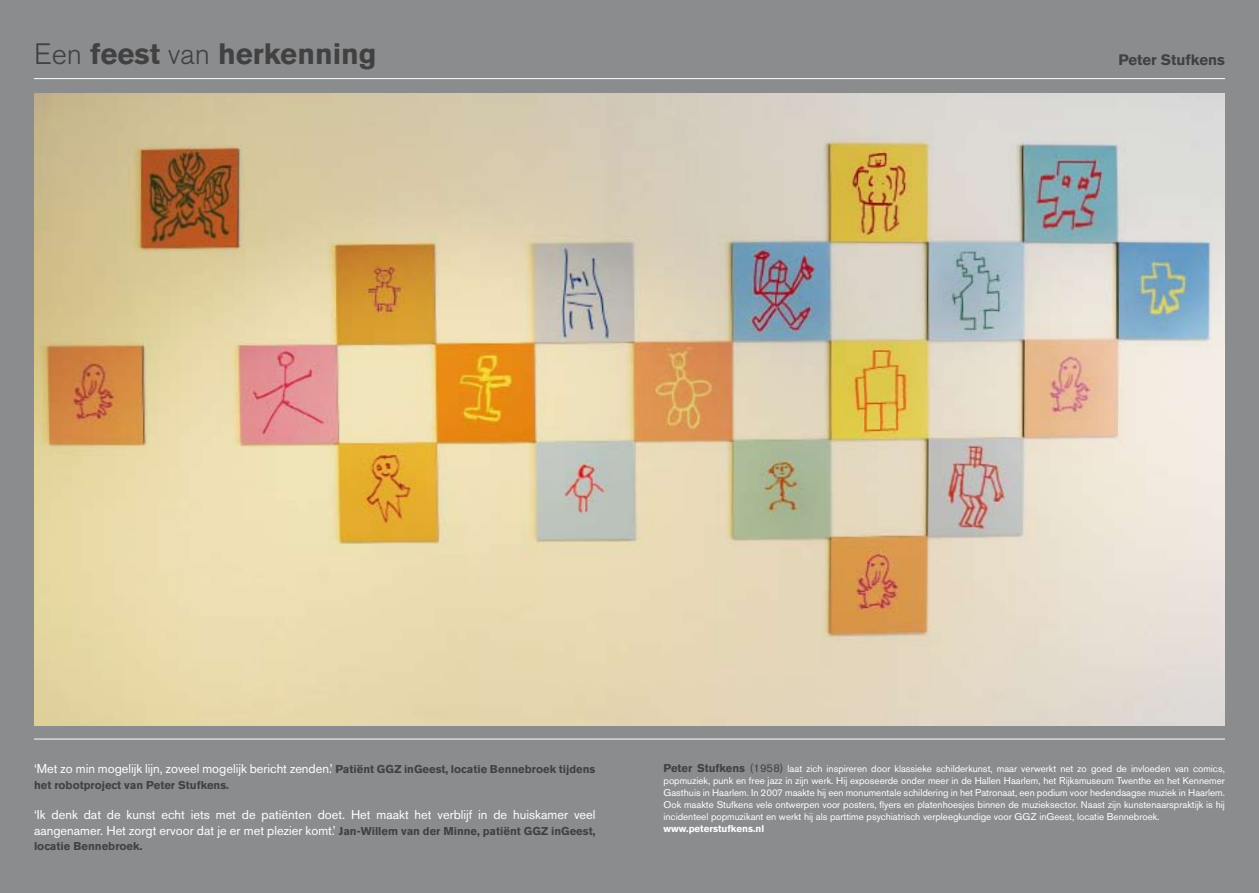
<style>
.page{position:relative;width:1259px;height:893px;background:#fff}
.page>*{position:absolute;margin:0;border:0;box-sizing:border-box;transform-origin:0 0}
.t1{font:700 29.25px "Akzidenz Grotesk BE";color:#414142}
.t2{font:700 15px "Akzidenz Grotesk BE";color:#414142}
.t3{font:12.75px/15.3px "Akzidenz Grotesk BE";color:#fff}
.t4{font:700 11.25px "Akzidenz Grotesk BE";color:#414142}
.t5{font:9.75px/12px "Akzidenz Grotesk BE";color:#fff;text-align:justify}
.t6{font:700 9.75px "Akzidenz Grotesk BE";color:#fff}
.s1{font-weight:300}
.s2{font-weight:700;font-size:11.25px;color:#414142}
.s3{font-size:11.25px;color:#414142}
</style>
<div class="page">
<div style="left:0;top:0;width:1258px;height:893px;background:#8a8c8e"></div>
<hr style="left:34px;top:739px;width:1191px;height:1px;background:#fff">
<hr style="left:34px;top:78px;width:1191px;height:1px;background:#fff">
<img style="left:34px;top:93px;width:1191px;height:633px">
<h1 class="t1" style="left:34px;top:37px;width:344px"><span class="s1">Een</span> feest <span class="s1">van</span> herkenning</h1>
<h2 class="t2" style="left:1118px;top:51px;width:108px">Peter Stufkens</h2>
<h3 class="t3" style="left:34px;top:761px;width:563px">‘Met zo min mogelijk lijn, zoveel mogelijk bericht zenden.’ <span class="s2">Patiënt GGZ inGeest, locatie Bennebroek tijdens</span></h3>
<p class="t4" style="left:34px;top:778px;width:196px">het robotproject van Peter Stufkens.</p>
<h3 class="t3" style="left:34px;top:807px;width:563px">‘Ik denk dat de kunst echt iets met de patiënten doet. Het maakt het verblijf in de huiskamer veel aangenamer. Het zorgt ervoor dat je er met plezier komt.’ <span class="s2">Jan-Willem van der Minne, patiënt GGZ inGeest,</span></h3>
<p class="t4" style="left:34px;top:839px;width:110px">locatie Bennebroek.</p>
<p class="t5" style="left:663px;top:763px;width:563px"><span class="s2">Peter Stufkens</span> <span class="s3">(1958)</span> laat zich inspireren door klassieke schilderkunst, maar verwerkt net zo goed de invloeden van comics, popmuziek, punk en free jazz in zijn werk. Hij exposeerde onder meer in de Hallen Haarlem, het Rijksmuseum Twenthe en het Kennemer Gasthuis in Haarlem. In 2007 maakte hij een monumentale schildering in het Patronaat, een podium voor hedendaagse muziek in Haarlem.<br>Ook maakte Stufkens vele ontwerpen voor posters, flyers en platenhoesjes binnen de muzieksector. Naast zijn kunstenaarspraktijk is hij incidenteel popmuzikant en werkt hij als parttime psychiatrisch verpleegkundige voor GGZ inGeest, locatie Bennebroek.</p>
<p class="t6" style="left:663px;top:823px;width:102px">www.peterstufkens.nl</p>
</div>
